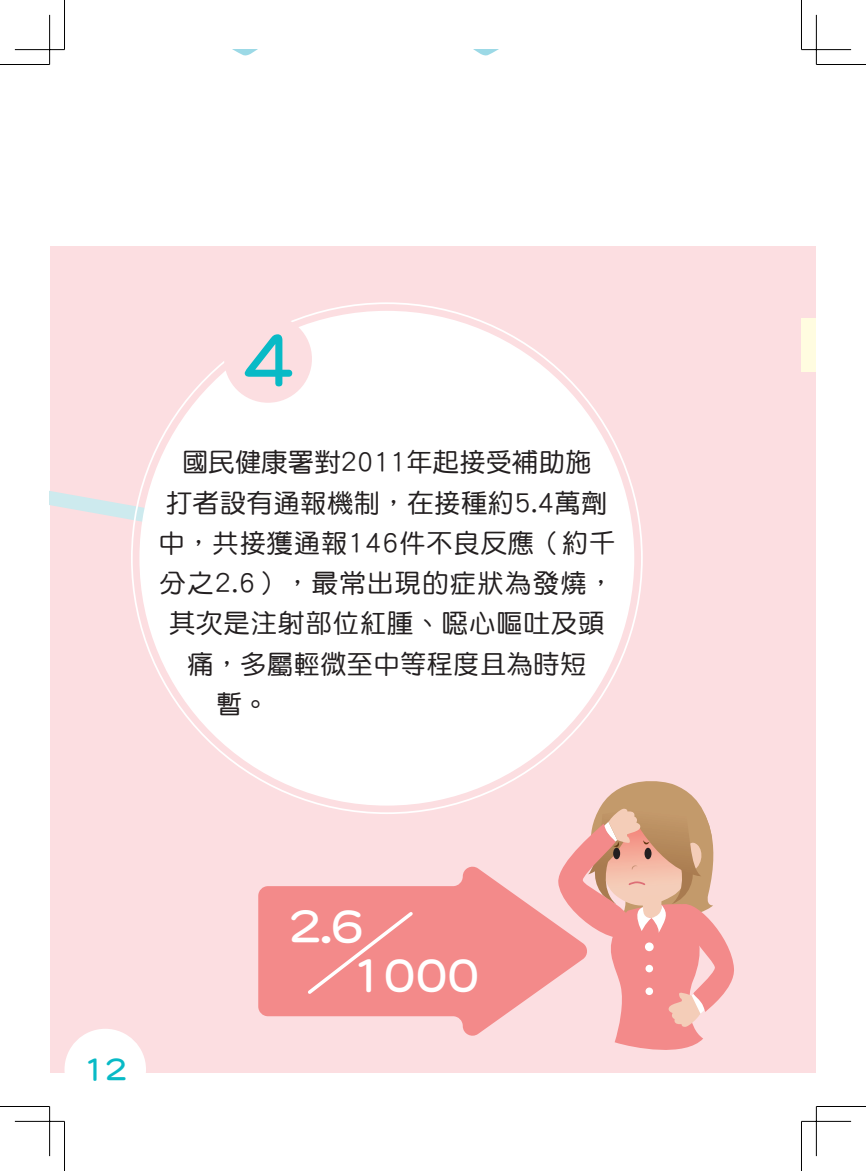
<style>
.page{position:relative;width:866px;height:1171px;background:#fff}
.page>*{position:absolute;margin:0;border:0;box-sizing:border-box;transform-origin:0 0}
.t1{font:66.5px "DF Yuan W8 WINP BF";color:#08bac6}
.t2{font:42.35px/49px "DF Yuan W8 WINP BF";color:#fff}
.t3{font:28.7px "DF Yuan W8 WINP BF";color:#08bac6}
.t4{font:26.25px "DF Yuan W5 WINP BF";letter-spacing:.02em;color:#231f20}
.t5{font:26.25px "DF Yuan W5 WINP BF";letter-spacing:.05em;color:#231f20}
.t6{font:26.25px "DF Yuan W5 WINP BF";letter-spacing:.04em;color:#231f20}
</style>
<div class="page">
<div style="left:50px;top:246px;width:751px;height:827px;background:#fcdee1"></div>
<svg style="left:50px;top:437px;width:353px;height:377px"></svg>
<svg style="left:234px;top:50px;width:263px;height:6px"></svg>
<div style="left:139px;top:311px;width:495px;height:494px;background:#fff;border-radius:50%"></div>
<div style="left:64px;top:1029px;width:82px;height:81px;background:#fff;border-radius:50%"></div>
<div style="left:224px;top:315px;width:88px;height:88px;background:#fcdee1;border-radius:50%"></div>
<svg style="left:565px;top:781px;width:169px;height:269px"></svg>
<svg style="left:258px;top:864px;width:330px;height:174px;fill:#f38a8a"></svg>
<div style="left:305px;top:909px;width:111px;height:88px;background:#f38a8a"></div>
<div style="left:801px;top:246px;width:15px;height:827px;background:#fcdee1"></div>
<div style="left:801px;top:318px;width:15px;height:54px;background:#fffce0"></div>
<hr style="left:0;top:64px;width:50px;height:1px;background:#000">
<hr style="left:816px;top:64px;width:50px;height:1px;background:#000">
<hr style="left:0;top:1106px;width:50px;height:1px;background:#000">
<hr style="left:816px;top:1106px;width:50px;height:1px;background:#000">
<hr style="left:64px;top:0;width:1px;height:50px;background:#000">
<hr style="left:64px;top:1121px;width:1px;height:50px;background:#000">
<hr style="left:801px;top:0;width:1px;height:50px;background:#000">
<hr style="left:801px;top:1121px;width:1px;height:50px;background:#000">
<hr style="left:15px;top:49px;width:49px;height:1px;background:#000">
<hr style="left:801px;top:49px;width:50px;height:1px;background:#000">
<hr style="left:15px;top:1121px;width:49px;height:1px;background:#000">
<hr style="left:801px;top:1121px;width:50px;height:1px;background:#000">
<hr style="left:49px;top:15px;width:1px;height:49px;background:#000">
<hr style="left:49px;top:1106px;width:1px;height:50px;background:#000">
<hr style="left:816px;top:15px;width:1px;height:49px;background:#000">
<hr style="left:816px;top:1106px;width:1px;height:50px;background:#000">
<p class="t1" style="left:243px;top:326px;width:52px">4</p>
<p class="t4" style="left:182px;top:449px;width:411px">國民健康署對2011年起接受補助施</p>
<p class="t4" style="left:166px;top:489px;width:443px">打者設有通報機制，在接種約5.4萬劑</p>
<p class="t4" style="left:158px;top:530px;width:458px">中，共接獲通報146件不良反應（約千</p>
<p class="t5" style="left:159px;top:570px;width:456px">分之2.6），最常出現的症狀為發燒，</p>
<p class="t6" style="left:169px;top:610px;width:437px">其次是注射部位紅腫、噁心嘔吐及頭</p>
<p class="t4" style="left:187px;top:650px;width:401px">痛，多屬輕微至中等程度且為時短</p>
<p class="t4" style="left:216px;top:691px;width:54px">暫。</p>
<p class="t3" style="left:84px;top:1054px;width:45px">12</p>
<p class="t2" style="left:352px;top:901px;width:129px;text-indent:-63px">2.6<br>1000</p>
</div>
